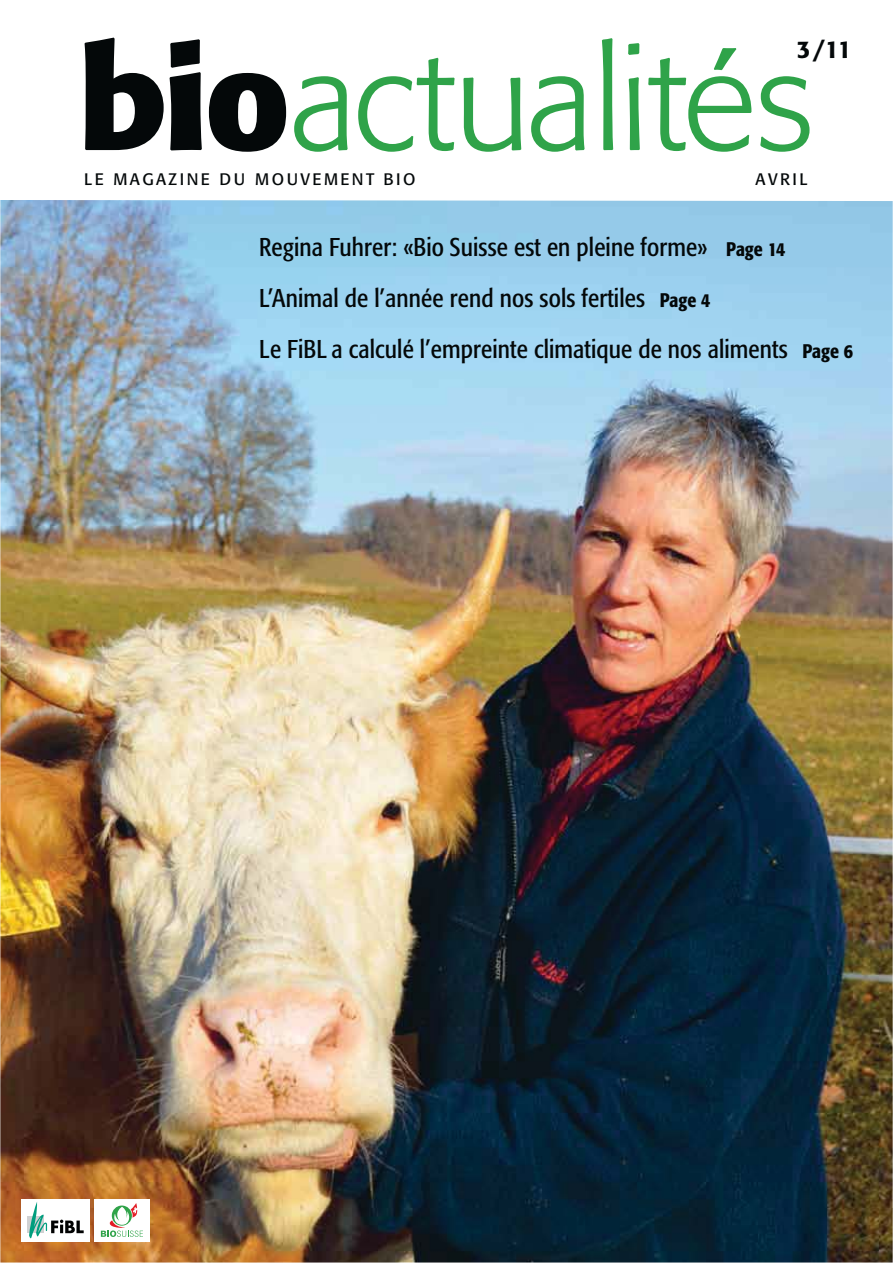
<style>
.page{position:relative;width:893px;height:1263px;background:#fff}
.page>*{position:absolute;margin:0;border:0;box-sizing:border-box;transform-origin:0 0}
.t1{font:300 141px "Formata BQ";letter-spacing:-.005em;color:#2fa349}
.t2{font:condensed 25.5px/51px "Formata BQ";letter-spacing:.005em;color:#040809}
.t3{font:500 24px "Formata BQ";color:#040809}
.t4{font:16.5px "Formata BQ";letter-spacing:.15em;color:#040809}
.s1{font-weight:700;color:#040809}
.s2{font-weight:500;font-size:19.5px}
</style>
<div class="page">
<img style="left:0;top:200px;width:893px;height:1063px">
<div style="left:22px;top:1199px;width:68px;height:42px;background:#fff"></div>
<div style="left:27px;top:1217px;width:17px;height:16px;background:#d0d1d2"></div>
<svg style="left:29px;top:1202px;width:55px;height:36px"></svg>
<div style="left:94px;top:1199px;width:55px;height:42px;background:#fff"></div>
<svg style="left:101px;top:1203px;width:42px;height:34px"></svg>
<h1 class="t1" style="left:78px;top:18px;width:737px"><span class="s1">bio</span>actualités</h1>
<p class="t4" style="left:84px;top:172px;width:333px">LE MAGAZINE DU MOUVEMENT BIO</p>
<p class="t4" style="left:756px;top:172px;width:53px">AVRIL</p>
<p class="t3" style="left:797px;top:37px;width:57px">3/11</p>
<p class="t2" style="left:259px;top:222px;width:595px">Regina Fuhrer: «Bio Suisse est en pleine forme» <span class="s2">Page 14<br></span>L’Animal de l’année rend nos sols fertiles <span class="s2">Page 4<br></span>Le FiBL a calculé l’empreinte climatique de nos aliments <span class="s2">Page 6</span></p>
</div>
